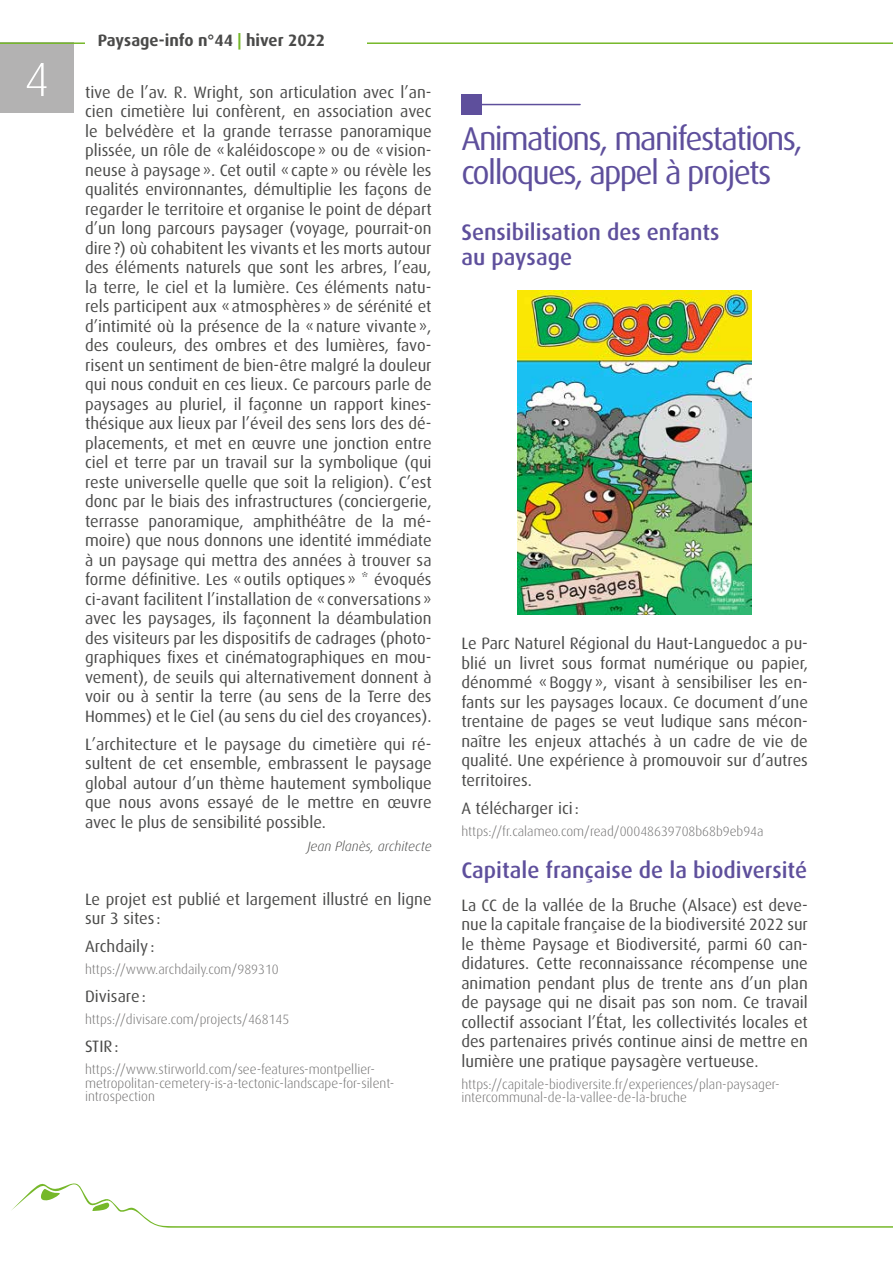
<style>
.page{position:relative;width:893px;height:1263px;background:#fff}
.page>*{position:absolute;margin:0;border:0;box-sizing:border-box;transform-origin:0 0}
.t1{font:300 48px "Dax OT";color:#fff;scale:1.05 1}
.t2{font:33px/34.5px "Dax OT";letter-spacing:-.05em;color:#5e4f9c}
.t3{font:500 22.5px/25.5px "Dax OT";color:#5e4f9c}
.t4{font:16.5px/19.5px "Dax OT";color:#4a4a49;text-align:justify}
.t5{font:700 16.5px "Dax OT";color:#4a4a49}
.t6{font:300 13.5px/13.5px "Dax OT";color:#706f6f}
.t7{font:italic 300 13.5px "Dax OT";color:#4a4a49}
.s1{color:#76b82a}
</style>
<div class="page">
<div style="left:0;top:42px;width:73px;height:71px;background:#b3b2b2"></div>
<svg style="left:11px;top:1183px;width:882px;height:45px"></svg>
<hr style="left:0;top:42px;width:893px;height:2px;background:#76b82a">
<div style="left:85px;top:0;width:282px;height:85px;background:#fff"></div>
<div style="left:461px;top:94px;width:21px;height:21px;background:#5e4f9c"></div>
<hr style="left:472px;top:104px;width:108px;height:1px;background:#5e4f9c">
<img style="left:518px;top:291px;width:234px;height:324px">
<h1 class="t1" style="left:24px;top:53px;width:26px">4</h1>
<p class="t5" style="left:98px;top:31px;width:229px">Paysage-info n°44 <span class="s1">|</span> hiver 2022</p>
<p class="t4" style="left:85px;top:82px;width:348px">tive de l’av. R. Wright, son articulation avec l’an&shy;cien cimetière lui confèrent, en association avec le belvédère et la grande terrasse panoramique plissée, un rôle de «kaléidoscope» ou de «vision&shy;neuse à paysage». Cet outil «capte» ou révèle les qualités environnantes, démultiplie les façons de regarder le territoire et organise le point de départ d’un long parcours paysager (voyage, pourrait-on dire?) où cohabitent les vivants et les morts autour des éléments naturels que sont les arbres, l’eau, la terre, le ciel et la lumière. Ces éléments natu&shy;rels participent aux «atmosphères» de sérénité et d’intimité où la présence de la «nature vivante», des couleurs, des ombres et des lumières, favo&shy;risent un sentiment de bien-être malgré la douleur qui nous conduit en ces lieux. Ce parcours parle de paysages au pluriel, il façonne un rapport kines&shy;thésique aux lieux par l’éveil des sens lors des dé&shy;placements, et met en œuvre une jonction entre ciel et terre par un travail sur la symbolique (qui reste universelle quelle que soit la religion). C’est donc par le biais des infrastructures (conciergerie, terrasse panoramique, amphithéâtre de la mé&shy;moire) que nous donnons une identité immédiate à un paysage qui mettra des années à trouver sa forme définitive. Les «outils optiques» * évoqués ci-avant facilitent l’installation de «conversations» avec les paysages, ils façonnent la déambulation des visiteurs par les dispositifs de cadrages (photo&shy;graphiques fixes et cinématographiques en mou&shy;vement), de seuils qui alternativement donnent à voir ou à sentir la terre (au sens de la Terre des Hommes) et le Ciel (au sens du ciel des croyances).</p>
<p class="t4" style="left:85px;top:735px;width:348px">L’architecture et le paysage du cimetière qui ré&shy;sultent de cet ensemble, embrassent le paysage global autour d’un thème hautement symbolique que nous avons essayé de le mettre en œuvre avec le plus de sensibilité possible.</p>
<p class="t7" style="left:307px;top:839px;width:126px">Jean Planès, architecte</p>
<p class="t4" style="left:85px;top:889px;width:348px">Le projet est publié et largement illustré en ligne sur 3 sites :</p>
<p class="t4" style="left:85px;top:937px;width:71px">Archdaily :</p>
<p class="t6" style="left:85px;top:963px;width:195px">https://www.archdaily.com/989310</p>
<p class="t4" style="left:85px;top:987px;width:62px">Divisare:</p>
<p class="t6" style="left:85px;top:1013px;width:206px">https://divisare.com/projects/468145</p>
<p class="t4" style="left:85px;top:1037px;width:35px">STIR:</p>
<p class="t6" style="left:85px;top:1063px;width:311px">https://www.stirworld.com/see-features-montpellier&shy;metropolitan-cemetery-is-a-tectonic-landscape-for-silent&shy;introspection</p>
<h2 class="t2" style="left:461px;top:122px;width:343px">Animations, manifestations, colloques, appel à projets</h2>
<h3 class="t3" style="left:461px;top:219px;width:260px">Sensibilisation des enfants au paysage</h3>
<p class="t4" style="left:461px;top:634px;width:348px">Le Parc Naturel Régional du Haut-Languedoc a pu&shy;blié un livret sous format numérique ou papier, dénommé «Boggy», visant à sensibiliser les en&shy;fants sur les paysages locaux. Ce document d’une trentaine de pages se veut ludique sans mécon&shy;naître les enjeux attachés à un cadre de vie de qualité. Une expérience à promouvoir sur d’autres territoires.</p>
<p class="t4" style="left:461px;top:799px;width:119px">A télécharger ici :</p>
<p class="t6" style="left:461px;top:825px;width:304px">https://fr.calameo.com/read/00048639708b68b9eb94a</p>
<h3 class="t3" style="left:461px;top:858px;width:347px">Capitale française de la biodiversité</h3>
<p class="t4" style="left:461px;top:895px;width:348px">La CC de la vallée de la Bruche (Alsace) est deve&shy;nue la capitale française de la biodiversité 2022 sur le thème Paysage et Biodiversité, parmi 60 can&shy;didatures. Cette reconnaissance récompense une animation pendant plus de trente ans d’un plan de paysage qui ne disait pas son nom. Ce travail collectif associant l’État, les collectivités locales et des partenaires privés continue ainsi de mettre en lumière une pratique paysagère vertueuse.</p>
<p class="t6" style="left:461px;top:1077px;width:320px">https://capitale-biodiversite.fr/experiences/plan-paysager&shy;intercommunal-de-la-vallee-de-la-bruche</p>
</div>
